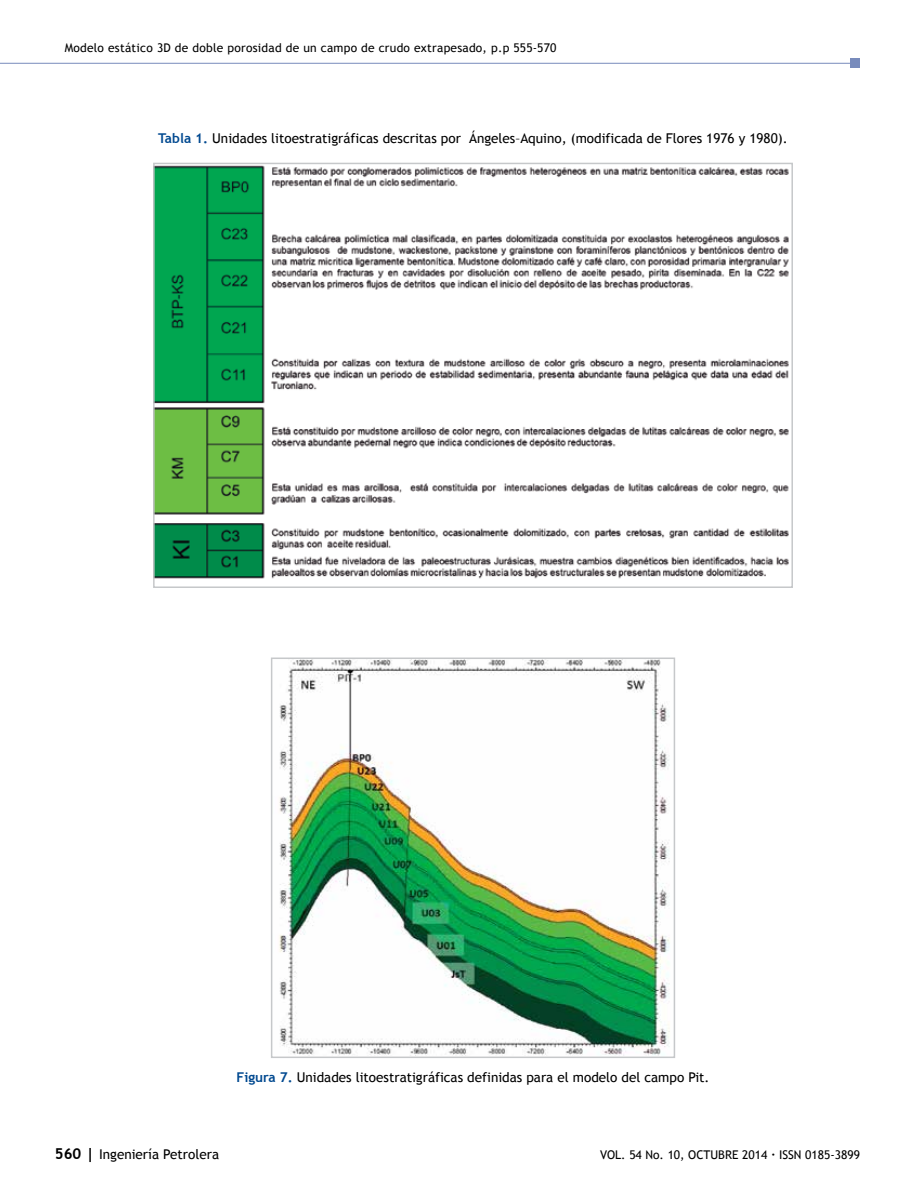
<style>
.page{position:relative;width:915px;height:1191px;background:#fff}
.page>*{position:absolute;margin:0;border:0;box-sizing:border-box;transform-origin:0 0}
.t1{font:13.5px "Trebuchet MS";color:#000}
.t2{font:12px "Trebuchet MS";letter-spacing:.02em;color:#000}
.t3{font:12px "Trebuchet MS";color:#000}
.s1{font-weight:700;color:#004990}
.s2{font-weight:700;font-size:15px}
.s3{font-weight:700}
</style>
<div class="page">
<hr style="left:0;top:63px;width:854px;height:1px;background:#788bbc">
<div style="left:850px;top:59px;width:9px;height:9px;background:#788bbc"></div>
<img style="left:156px;top:166px;width:633px;height:413px">
<div style="left:153px;top:163px;width:639px;height:425px;border:2px solid #c6c8ca"></div>
<img style="left:279px;top:660px;width:391px;height:395px">
<div style="left:271px;top:657px;width:404px;height:401px;border:2px solid #c6c8ca"></div>
<p class="t2" style="left:65px;top:41px;width:493px">Modelo estático 3D de doble porosidad de un campo de crudo extrapesado, p.p 555-570</p>
<p class="t1" style="left:158px;top:130px;width:630px"><span class="s1">Tabla 1.</span> Unidades litoestratigráficas descritas por Ángeles–Aquino, (modificada de Flores 1976 y 1980).</p>
<p class="t1" style="left:236px;top:1069px;width:474px"><span class="s1">Figura 7.</span> Unidades litoestratigráficas definidas para el modelo del campo Pit.</p>
<p class="t1" style="left:55px;top:1146px;width:166px"><span class="s2">560 |</span> Ingeniería Petrolera</p>
<p class="t3" style="left:600px;top:1147px;width:261px">VOL. 54 No. 10, OCTUBRE 2014 <span class="s3">·</span> ISSN 0185-3899</p>
</div>
